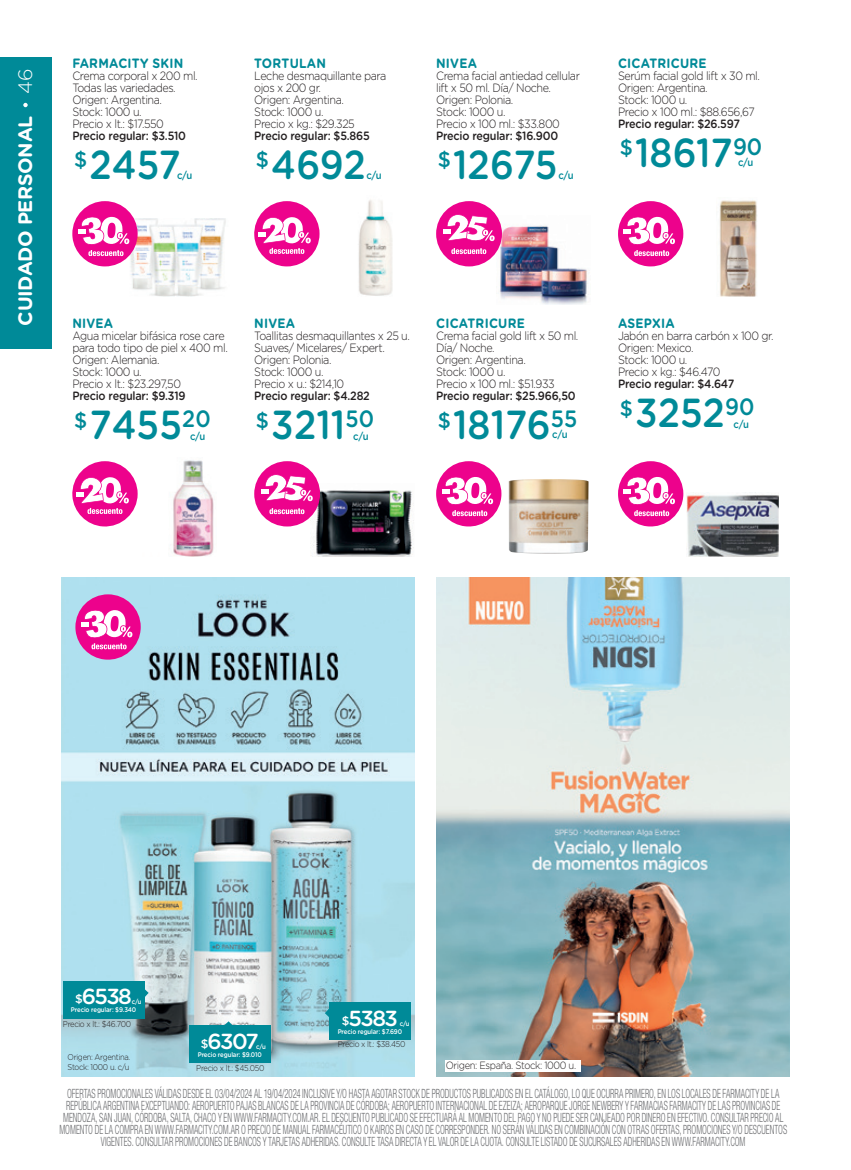
<style>
.page{position:relative;width:851px;height:1170px;background:#fff}
.page>*{position:absolute;margin:0;border:0;box-sizing:border-box;transform-origin:0 0}
.t1{font:500 40.5px "Gotham Rounded";color:#008a98;scale:.9 1}
.t2{font:500 23.55px "Gotham Rounded";color:#008a98;scale:.9 1}
.t3{font:500 21.75px "Gotham Rounded";letter-spacing:-.075em;color:#fff}
.t4{font:500 21.6px "Gotham Rounded";color:#008a98;scale:.95 1}
.t5{font:700 19.5px "Gotham Rounded";letter-spacing:-.015em;color:#fff}
.t6{font:300 19.5px "Gotham Rounded";color:#fff}
.t7{font:700 13.5px "Gotham Rounded";letter-spacing:.02em;color:#008a98;scale:.9 1}
.t8{font:300 condensed 12.75px/12px "Helvetica Neue LT Pro";color:#6c6d70;text-align:center;scale:.68 1}
.t9{font:300 12px/12px "Gotham Rounded";letter-spacing:-.04em;color:#231f20;scale:.9 1}
.t10{font:500 12px "Gotham Rounded";letter-spacing:-.02em;color:#231f20;scale:.9 1}
.t11{font:300 10.5px "Gotham Rounded";letter-spacing:-.04em;color:#231f20;scale:.9 1}
.t12{font:500 10.5px "Gotham Rounded";color:#008a98;scale:.9 1}
.t13{font:300 8.4px/10.1px "Gotham Rounded";letter-spacing:-.04em;color:#231f20;scale:.9 1}
.t14{font:500 6.75px "Gotham Rounded";letter-spacing:-.02em;color:#fff;scale:.9 1}
.s1{font-size:12px}
</style>
<div class="page">
<div style="left:0;top:57px;width:51px;height:291px;background:#008a98"></div>
<svg style="left:23px;top:103px;width:5px;height:4px"></svg>
<img style="left:436px;top:577px;width:353px;height:499px">
<div style="left:446px;top:1060px;width:134px;height:11px;background:#fff"></div>
<img style="left:62px;top:577px;width:353px;height:499px">
<div style="left:63px;top:980px;width:81px;height:38px;background:#008a98"></div>
<svg style="left:144px;top:988px;width:4px;height:9px"></svg>
<div style="left:329px;top:1002px;width:81px;height:38px;background:#008a98"></div>
<svg style="left:325px;top:1008px;width:4px;height:9px"></svg>
<svg style="left:75px;top:594px;width:66px;height:67px;background:#e168ba"></svg>
<div style="left:189px;top:1025px;width:81px;height:37px;background:#008a98"></div>
<svg style="left:224px;top:1021px;width:9px;height:4px"></svg>
<img style="left:358px;top:199px;width:35px;height:97px">
<svg style="left:254px;top:201px;width:65px;height:65px"></svg>
<img style="left:719px;top:200px;width:38px;height:96px">
<svg style="left:618px;top:201px;width:65px;height:65px"></svg>
<img style="left:173px;top:460px;width:41px;height:96px">
<svg style="left:72px;top:461px;width:66px;height:66px"></svg>
<img style="left:310px;top:484px;width:104px;height:72px">
<div style="left:254px;top:461px;width:65px;height:65px;background:#ed028c;border-radius:50%"></div>
<svg style="left:269px;top:508px;width:35px;height:6px"></svg>
<svg style="left:261px;top:463px;width:52px;height:39px"></svg>
<svg style="left:436px;top:461px;width:65px;height:66px"></svg>
<img style="left:508px;top:479px;width:80px;height:75px">
<img style="left:686px;top:494px;width:92px;height:62px">
<svg style="left:618px;top:461px;width:65px;height:66px"></svg>
<img style="left:130px;top:218px;width:96px;height:78px">
<svg style="left:72px;top:201px;width:66px;height:65px"></svg>
<img style="left:496px;top:216px;width:93px;height:89px">
<div style="left:436px;top:201px;width:65px;height:65px;background:#ed028c;border-radius:50%"></div>
<svg style="left:451px;top:248px;width:35px;height:6px"></svg>
<svg style="left:442px;top:203px;width:53px;height:39px"></svg>
<h3 class="t6" style="left:12px;top:94px;width:27px;rotate:-90deg">46</h3>
<h3 class="t5" style="left:11px;top:325px;width:211px;rotate:-90deg">CUIDADO PERSONAL</h3>
<p class="t7" style="left:72px;top:54px;width:125px">FARMACITY SKIN</p>
<p class="t9" style="left:72px;top:69px;width:141px">Crema corporal x 200 ml.<br>Todas las variedades.<br>Origen: Argentina.<br>Stock: 1000 u.<br>Precio x lt.: $17.550</p>
<p class="t10" style="left:72px;top:127px;width:128px">Precio regular: $3.510</p>
<h1 class="t1" style="left:74px;top:136px;width:120px"><sup>$</sup>2457</h1>
<p class="t12" style="left:177px;top:168px;width:19px">c/u</p>
<p class="t7" style="left:254px;top:54px;width:81px">TORTULAN</p>
<p class="t9" style="left:254px;top:69px;width:148px">Leche desmaquillante para ojos x 200 gr.<br>Origen: Argentina.<br>Stock: 1000 u.<br>Precio x kg.: $29.325</p>
<p class="t10" style="left:254px;top:127px;width:130px">Precio regular: $5.865</p>
<h1 class="t1" style="left:256px;top:136px;width:124px"><sup>$</sup>4692</h1>
<p class="t12" style="left:366px;top:168px;width:19px">c/u</p>
<p class="t7" style="left:436px;top:54px;width:47px">NIVEA</p>
<p class="t9" style="left:436px;top:69px;width:161px">Crema facial antiedad cellular lift x 50 ml. Día/ Noche.<br>Origen: Polonia.<br>Stock: 1000 u.<br>Precio x 100 ml.: $33.800</p>
<p class="t10" style="left:436px;top:127px;width:137px">Precio regular: $16.900</p>
<h1 class="t1" style="left:438px;top:136px;width:134px"><sup>$</sup>12675</h1>
<p class="t12" style="left:558px;top:168px;width:19px">c/u</p>
<p class="t7" style="left:618px;top:54px;width:100px">CICATRICURE</p>
<p class="t9" style="left:618px;top:69px;width:159px">Serúm facial gold lift x 30 ml.<br>Origen: Argentina.<br>Stock: 1000 u.<br>Precio x 100 ml.: $88.656,67</p>
<p class="t10" style="left:618px;top:115px;width:137px">Precio regular: $26.597</p>
<h1 class="t1" style="left:635px;top:124px;width:110px">18617</h1>
<h3 class="t4" style="left:619px;top:132px;width:15px">$</h3>
<h2 class="t2" style="left:732px;top:130px;width:34px">90</h2>
<p class="t12" style="left:738px;top:154px;width:19px">c/u</p>
<p class="t7" style="left:72px;top:313px;width:47px">NIVEA</p>
<p class="t9" style="left:72px;top:329px;width:174px">Agua micelar bifásica rose care para todo tipo de piel x 400 ml.<br>Origen: Alemania.<br>Stock: 1000 u.<br>Precio x lt.: $23.297,50</p>
<p class="t10" style="left:72px;top:387px;width:127px">Precio regular: $9.319</p>
<h1 class="t1" style="left:89px;top:396px;width:104px">7455</h1>
<h3 class="t4" style="left:74px;top:404px;width:15px">$</h3>
<h2 class="t2" style="left:182px;top:402px;width:33px">20</h2>
<p class="t12" style="left:190px;top:428px;width:19px">c/u</p>
<p class="t7" style="left:254px;top:313px;width:47px">NIVEA</p>
<p class="t9" style="left:254px;top:329px;width:174px">Toallitas desmaquillantes x 25 u.<br>Suaves/ Micelares/ Expert.<br>Origen: Polonia.<br>Stock: 1000 u.<br>Precio x u.: $214,10</p>
<p class="t10" style="left:254px;top:387px;width:130px">Precio regular: $4.282</p>
<h1 class="t1" style="left:271px;top:396px;width:84px">3211</h1>
<h3 class="t4" style="left:256px;top:404px;width:15px">$</h3>
<h2 class="t2" style="left:345px;top:402px;width:33px">50</h2>
<p class="t12" style="left:353px;top:428px;width:19px">c/u</p>
<p class="t7" style="left:436px;top:313px;width:100px">CICATRICURE</p>
<p class="t9" style="left:436px;top:329px;width:160px">Crema facial gold lift x 50 ml.<br>Día/ Noche.<br>Origen: Argentina.<br>Stock: 1000 u.<br>Precio x 100 ml.: $51.933</p>
<p class="t10" style="left:436px;top:387px;width:157px">Precio regular: $25.966,50</p>
<h1 class="t1" style="left:438px;top:396px;width:156px"><sup>$</sup>18176<sup>55</sup></h1>
<p class="t12" style="left:552px;top:426px;width:19px">c/u</p>
<p class="t7" style="left:618px;top:313px;width:64px">ASEPXIA</p>
<p class="t9" style="left:618px;top:329px;width:174px">Jabón en barra carbón x 100 gr.<br>Origen: Mexico.<br>Stock: 1000 u.<br>Precio x kg.: $46.470</p>
<p class="t10" style="left:618px;top:375px;width:131px">Precio regular: $4.647</p>
<h1 class="t1" style="left:635px;top:384px;width:101px">3252</h1>
<h3 class="t4" style="left:619px;top:392px;width:15px">$</h3>
<h2 class="t2" style="left:725px;top:390px;width:34px">90</h2>
<p class="t12" style="left:733px;top:416px;width:19px">c/u</p>
<h3 class="t3" style="left:75px;top:980px;width:58px"><span class="s1">$</span>6538</h3>
<p class="t14" style="left:71px;top:1005px;width:74px">Precio regular: $9.340</p>
<p class="t14" style="left:132px;top:997px;width:12px">c/u</p>
<p class="t13" style="left:63px;top:1018px;width:77px">Precio x lt.: $46.700</p>
<p class="t13" style="left:68px;top:1051px;width:71px">Origen: Argentina.<br>Stock: 1000 u. c/u</p>
<h3 class="t3" style="left:201px;top:1025px;width:59px"><span class="s1">$</span>6307</h3>
<p class="t14" style="left:198px;top:1049px;width:73px">Precio regular: $9.010</p>
<p class="t14" style="left:256px;top:1041px;width:12px">c/u</p>
<p class="t13" style="left:196px;top:1062px;width:77px">Precio x lt.: $45.050</p>
<h3 class="t3" style="left:342px;top:1002px;width:57px"><span class="s1">$</span>5383</h3>
<p class="t14" style="left:337px;top:1026px;width:73px">Precio regular: $7.690</p>
<p class="t14" style="left:399px;top:1018px;width:12px">c/u</p>
<p class="t13" style="left:337px;top:1038px;width:77px">Precio x lt.: $38.450</p>
<p class="t11" style="left:446px;top:1057px;width:146px">Origen: España. Stock: 1000 u.</p>
<p class="t8" style="left:59px;top:1087px;width:1071px">OFERTAS PROMOCIONALES VÁLIDAS DESDE EL 03/04/2024 AL 19/04/2024 INCLUSIVE Y/O HASTA AGOTAR STOCK DE PRODUCTOS PUBLICADOS EN EL CATÁLOGO, LO QUE OCURRA PRIMERO, EN LOS LOCALES DE FARMACITY DE LA REPÚBLICA ARGENTINA EXCEPTUANDO: AEROPUERTO PAJAS BLANCAS DE LA PROVINCIA DE CÓRDOBA; AEROPUERTO INTERNACIONAL DE EZEIZA; AEROPARQUE JORGE NEWBERY Y FARMACIAS FARMACITY DE LAS PROVINCIAS DE MENDOZA, SAN JUAN, CÓRDOBA, SALTA, CHACO Y EN WWW.FARMACITY.COM.AR. EL DESCUENTO PUBLICADO SE EFECTUARÁ AL MOMENTO DEL PAGO Y NO PUEDE SER CANJEADO POR DINERO EN EFECTIVO. CONSULTAR PRECIO AL MOMENTO DE LA COMPRA EN WWW.FARMACITY.COM.AR O PRECIO DE MANUAL FARMACÉUTICO O KAIROS EN CASO DE CORRESPONDER. NO SERÁN VÁLIDAS EN COMBINACIÓN CON OTRAS OFERTAS, PROMOCIONES Y/O DESCUENTOS VIGENTES. CONSULTAR PROMOCIONES DE BANCOS Y TARJETAS ADHERIDAS. CONSULTE TASA DIRECTA Y EL VALOR DE LA CUOTA. CONSULTE LISTADO DE SUCURSALES ADHERIDAS EN WWW.FARMACITY.COM</p>
</div>
